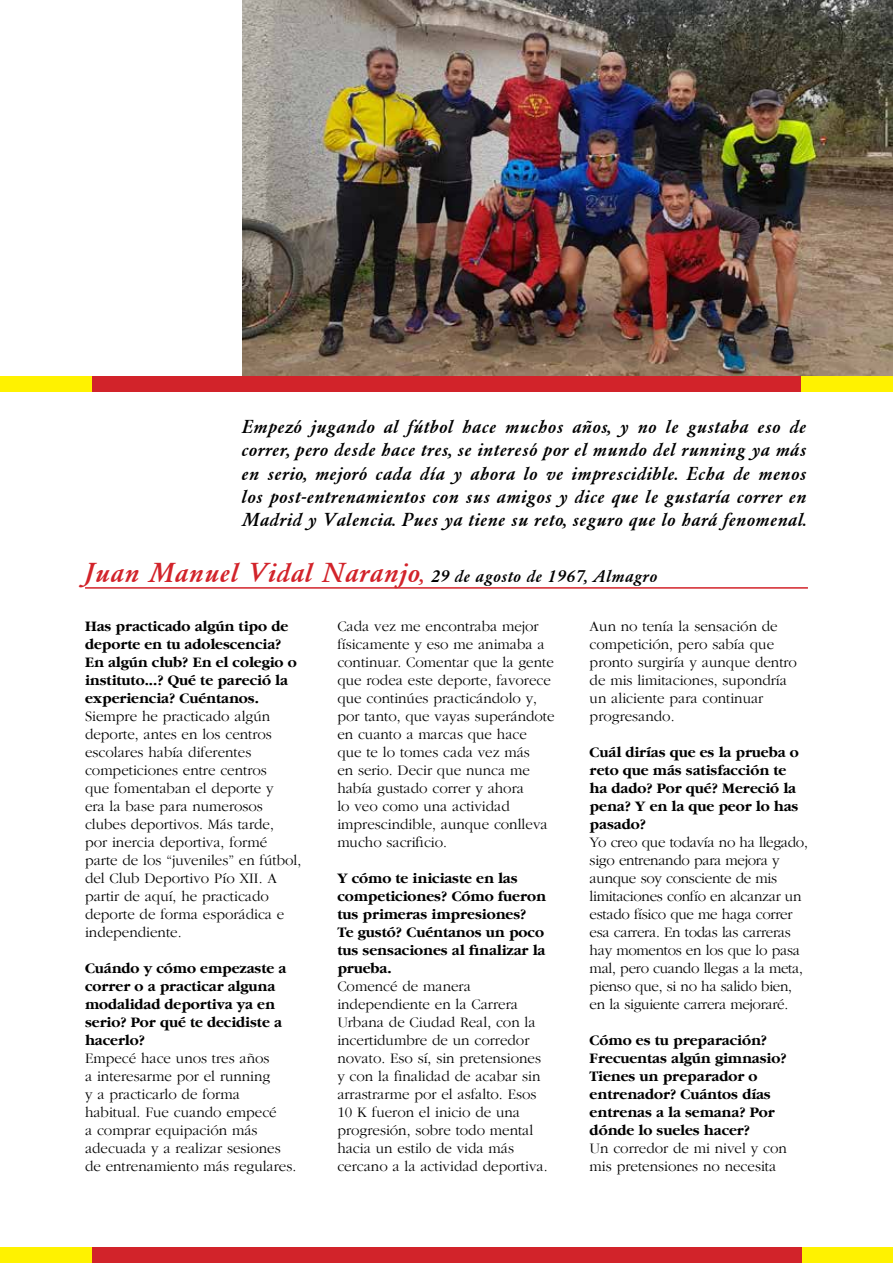
<style>
.page{position:relative;width:893px;height:1263px;background:#fff}
.page>*{position:absolute;margin:0;border:0;box-sizing:border-box;transform-origin:0 0}
.t1{font:italic 500 19.5px/23.4px "Garamond";color:#000;text-align:justify}
.t2{font:italic 500 18px "Garamond";color:#000}
.t3{font:300 15px/18px "Garamond LT";color:#000}
.t4{font:700 15px/18px "Garamond LT";color:#000}
.t5{font:300 15px/18px "Garamond LT";letter-spacing:-.02em;color:#000}
.s1{font-size:28.5px;color:#d2232a}
.s2{font-size:22.5px;color:#d2232a}
</style>
<div class="page">
<div style="left:91px;top:376px;width:710px;height:15px;background:#d2232a"></div>
<div style="left:0;top:376px;width:91px;height:15px;background:#fff200"></div>
<div style="left:801px;top:376px;width:92px;height:15px;background:#fff200"></div>
<img style="left:243px;top:0;width:650px;height:376px">
<hr style="left:85px;top:587px;width:723px;height:2px;background:#d2232a">
<div style="left:92px;top:1247px;width:710px;height:16px;background:#d2232a"></div>
<div style="left:0;top:1247px;width:92px;height:16px;background:#fff200"></div>
<div style="left:802px;top:1247px;width:91px;height:16px;background:#fff200"></div>
<p class="t1" style="left:243px;top:415px;width:567px">Empezó jugando al fútbol hace muchos años, y no le gustaba eso de correr, pero desde hace tres, se interesó por el mundo del running ya más en serio, mejoró cada día y ahora lo ve imprescidible. Echa de menos los post-entrenamientos con sus amigos y dice que le gustaría correr en Madrid y Valencia. Pues ya tiene su reto, seguro que lo hará fenomenal.</p>
<p class="t2" style="left:85px;top:565px;width:575px"><span class="s1">Juan Manuel Vidal Naranjo</span><span class="s2">,</span> 29 de agosto de 1967, Almagro</p>
<p class="t4" style="left:85px;top:618px;width:213px">Has practicado algún tipo de deporte en tu adolescencia?<br>En algún club? En el colegio o instituto...? Qué te pareció la experiencia? Cuéntanos.</p>
<p class="t3" style="left:85px;top:708px;width:218px">Siempre he practicado algún deporte, antes en los centros escolares había diferentes competiciones entre centros<br>que fomentaban el deporte y<br>era la base para numerosos clubes deportivos. Más tarde,<br>por inercia deportiva, formé parte de los “juveniles” en fútbol, del Club Deportivo Pío XII. A partir de aquí, he practicado deporte de forma esporádica e independiente.</p>
<p class="t4" style="left:85px;top:960px;width:203px">Cuándo y cómo empezaste a correr o a practicar alguna modalidad deportiva ya en serio? Por qué te decidiste a hacerlo?</p>
<p class="t3" style="left:85px;top:1050px;width:213px">Empecé hace unos tres años<br>a interesarme por el running<br>y a practicarlo de forma habitual. Fue cuando empecé<br>a comprar equipación más adecuada y a realizar sesiones de entrenamiento más regulares.</p>
<p class="t3" style="left:337px;top:618px;width:219px">Cada vez me encontraba mejor físicamente y eso me animaba a continuar. Comentar que la gente que rodea este deporte, favorece que continúes practicándolo y, por tanto, que vayas superándote en cuanto a marcas que hace que te lo tomes cada vez más<br>en serio. Decir que nunca me había gustado correr y ahora<br>lo veo como una actividad imprescindible, aunque conlleva mucho sacrificio.</p>
<p class="t4" style="left:337px;top:870px;width:210px">Y cómo te iniciaste en las competiciones? Cómo fueron tus primeras impresiones?<br>Te gustó? Cuéntanos un poco tus sensaciones al finalizar la prueba.</p>
<p class="t3" style="left:337px;top:978px;width:212px">Comencé de manera independiente en la Carrera<br>Urbana de Ciudad Real, con la incertidumbre de un corredor novato. Eso sí, sin pretensiones y con la finalidad de acabar sin arrastrarme por el asfalto. Esos<br>10 K fueron el inicio de una progresión, sobre todo mental hacia un estilo de vida más cercano a la actividad deportiva.</p>
<p class="t3" style="left:590px;top:618px;width:209px">Aun no tenía la sensación de competición, pero sabía que pronto surgiría y aunque dentro de mis limitaciones, supondría un aliciente para continuar progresando.</p>
<p class="t4" style="left:590px;top:744px;width:211px">Cuál dirías que es la prueba o reto que más satisfacción te ha dado? Por qué? Mereció la pena? Y en la que peor lo has pasado?</p>
<p class="t5" style="left:590px;top:834px;width:220px">Yo creo que todavía no ha llegado, sigo entrenando para mejora y aunque soy consciente de mis limitaciones confío en alcanzar un estado físico que me haga correr esa carrera. En todas las carreras hay momentos en los que lo pasa mal, pero cuando llegas a la meta, pienso que, si no ha salido bien, en la siguiente carrera mejoraré.</p>
<p class="t4" style="left:590px;top:1032px;width:199px">Cómo es tu preparación?<br>Frecuentas algún gimnasio?<br>Tienes un preparador o entrenador? Cuántos días entrenas a la semana? Por dónde lo sueles hacer?</p>
<p class="t3" style="left:590px;top:1140px;width:199px">Un corredor de mi nivel y con mis pretensiones no necesita</p>
</div>
